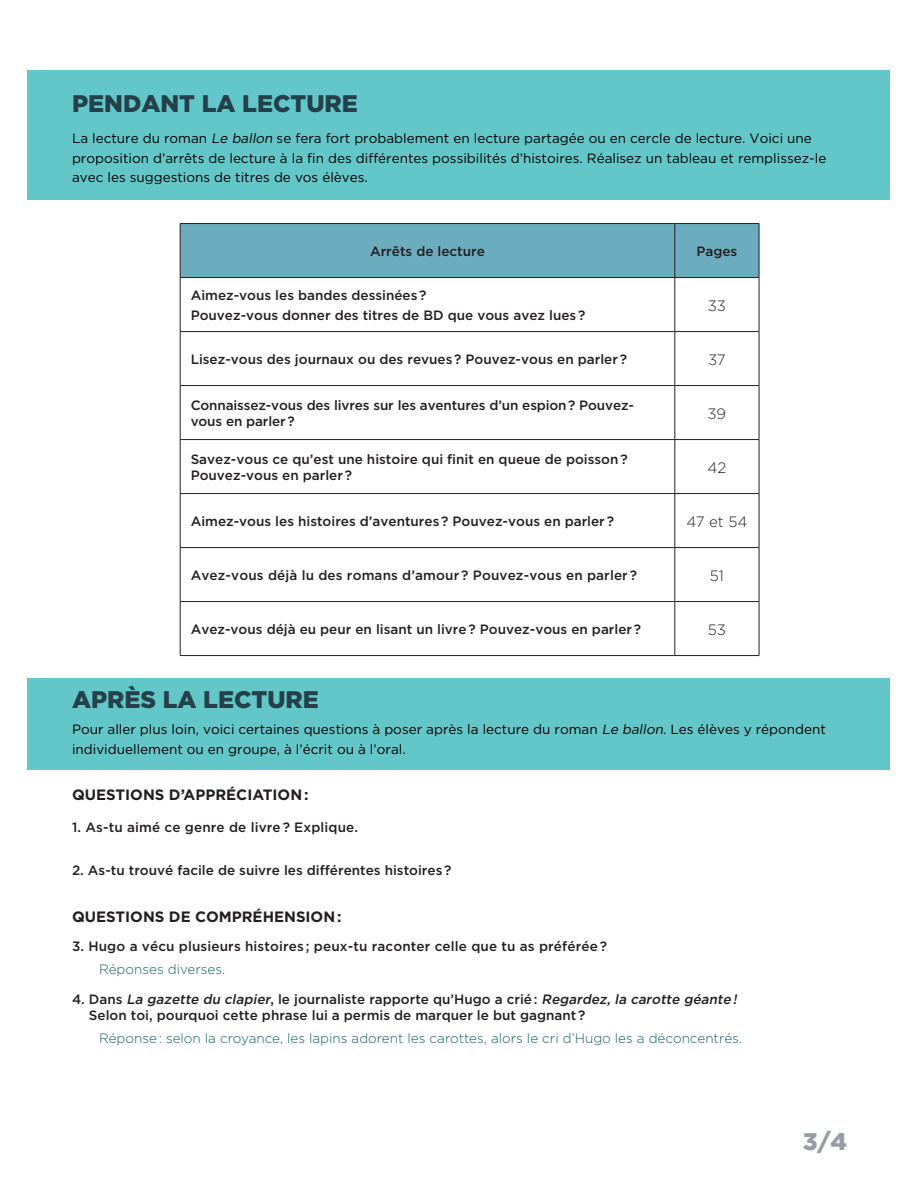
<style>
.page{position:relative;width:918px;height:1188px;background:#fff}
.page>*{position:absolute;margin:0;border:0;box-sizing:border-box;transform-origin:0 0}
.AvantLaLecture__VERT{font:900 24px "Gotham";color:#24414b}
.Questions__Mauve3{font:900 24px "Gotham";color:#24414b}
.t1{font:900 24px "Gotham";color:#979da4}
.EnLienAvec{font:700 15px "Gotham";color:#231f20}
.t2{font:300 15px "Gotham";color:#231f20}
.Questions{font:500 13.5px/16.2px "Gotham";color:#231f20}
.Questions__Mauve3-2{font:13.5px/19.5px "Gotham";color:#000}
.Réponses{font:300 13.5px "Gotham";color:#166264}
.s1{font-style:italic}
</style>
<div class="page">
<div style="left:28px;top:70px;width:862px;height:130px;background:#63c7c9"></div>
<div style="left:28px;top:678px;width:862px;height:92px;background:#63c7c9"></div>
<div style="left:181px;top:224px;width:578px;height:53px;background:#6cacbf"></div>
<hr style="left:675px;top:278px;width:1px;height:53px;background:#231f20">
<hr style="left:675px;top:332px;width:1px;height:53px;background:#231f20">
<hr style="left:180px;top:385px;width:495px;height:1px;background:#231f20">
<hr style="left:675px;top:385px;width:84px;height:1px;background:#231f20">
<hr style="left:675px;top:386px;width:1px;height:53px;background:#231f20">
<hr style="left:180px;top:439px;width:495px;height:1px;background:#231f20">
<hr style="left:675px;top:439px;width:84px;height:1px;background:#231f20">
<hr style="left:675px;top:440px;width:1px;height:53px;background:#231f20">
<hr style="left:180px;top:493px;width:495px;height:1px;background:#231f20">
<hr style="left:675px;top:493px;width:84px;height:1px;background:#231f20">
<hr style="left:675px;top:494px;width:1px;height:53px;background:#231f20">
<hr style="left:180px;top:547px;width:495px;height:1px;background:#231f20">
<hr style="left:675px;top:547px;width:84px;height:1px;background:#231f20">
<hr style="left:675px;top:548px;width:1px;height:53px;background:#231f20">
<hr style="left:180px;top:601px;width:495px;height:1px;background:#231f20">
<hr style="left:675px;top:601px;width:84px;height:1px;background:#231f20">
<hr style="left:675px;top:602px;width:1px;height:53px;background:#231f20">
<hr style="left:180px;top:655px;width:495px;height:1px;background:#231f20">
<hr style="left:675px;top:655px;width:84px;height:1px;background:#231f20">
<hr style="left:180px;top:331px;width:495px;height:1px;background:#231f20">
<hr style="left:675px;top:331px;width:84px;height:1px;background:#231f20">
<hr style="left:180px;top:278px;width:1px;height:53px;background:#231f20">
<hr style="left:759px;top:278px;width:1px;height:53px;background:#231f20">
<hr style="left:180px;top:332px;width:1px;height:53px;background:#231f20">
<hr style="left:759px;top:332px;width:1px;height:53px;background:#231f20">
<hr style="left:180px;top:386px;width:1px;height:53px;background:#231f20">
<hr style="left:759px;top:386px;width:1px;height:53px;background:#231f20">
<hr style="left:180px;top:440px;width:1px;height:53px;background:#231f20">
<hr style="left:759px;top:440px;width:1px;height:53px;background:#231f20">
<hr style="left:180px;top:494px;width:1px;height:53px;background:#231f20">
<hr style="left:759px;top:494px;width:1px;height:53px;background:#231f20">
<hr style="left:180px;top:548px;width:1px;height:53px;background:#231f20">
<hr style="left:759px;top:548px;width:1px;height:53px;background:#231f20">
<hr style="left:180px;top:602px;width:1px;height:53px;background:#231f20">
<hr style="left:759px;top:602px;width:1px;height:53px;background:#231f20">
<hr style="left:180px;top:223px;width:495px;height:1px;background:#231f20">
<hr style="left:180px;top:224px;width:1px;height:53px;background:#231f20">
<hr style="left:180px;top:277px;width:495px;height:1px;background:#231f20">
<hr style="left:675px;top:223px;width:84px;height:1px;background:#231f20">
<hr style="left:675px;top:224px;width:1px;height:53px;background:#231f20">
<hr style="left:759px;top:224px;width:1px;height:53px;background:#231f20">
<hr style="left:675px;top:277px;width:84px;height:1px;background:#231f20">
<p class="AvantLaLecture__VERT" style="left:72px;top:90px;width:287px">PENDANT LA LECTURE</p>
<p class="Questions__Mauve3-2" style="left:72px;top:128px;width:756px">La lecture du roman <span class="s1">Le ballon</span> se fera fort probablement en lecture partagée ou en cercle de lecture. Voici une proposition d’arrêts de lecture à la fin des différentes possibilités d’histoires. Réalisez un tableau et remplissez-le avec les suggestions de titres de vos élèves.</p>
<p class="Questions" style="left:370px;top:243px;width:116px">Arrêts de lecture</p>
<p class="Questions" style="left:696px;top:243px;width:42px">Pages</p>
<p class="Questions" style="left:191px;top:287px;width:237px">Aimez-vous les bandes dessinées ?</p>
<p class="Questions" style="left:191px;top:307px;width:396px">Pouvez-vous donner des titres de BD que vous avez lues ?</p>
<p class="t2" style="left:708px;top:297px;width:20px">33</p>
<p class="Questions" style="left:191px;top:351px;width:438px">Lisez-vous des journaux ou des revues ? Pouvez-vous en parler ?</p>
<p class="t2" style="left:708px;top:351px;width:19px">37</p>
<p class="Questions" style="left:191px;top:397px;width:445px">Connaissez-vous des livres sur les aventures d’un espion ? Pouvez&shy;vous en parler ?</p>
<p class="t2" style="left:708px;top:405px;width:20px">39</p>
<p class="Questions" style="left:191px;top:451px;width:438px">Savez-vous ce qu’est une histoire qui finit en queue de poisson ?<br>Pouvez-vous en parler ?</p>
<p class="t2" style="left:708px;top:459px;width:20px">42</p>
<p class="Questions" style="left:191px;top:513px;width:425px">Aimez-vous les histoires d’aventures ? Pouvez-vous en parler ?</p>
<p class="t2" style="left:686px;top:513px;width:62px">47 et 54</p>
<p class="Questions" style="left:191px;top:567px;width:448px">Avez-vous déjà lu des romans d’amour ? Pouvez-vous en parler ?</p>
<p class="t2" style="left:710px;top:567px;width:16px">51</p>
<p class="Questions" style="left:191px;top:621px;width:452px">Avez-vous déjà eu peur en lisant un livre ? Pouvez-vous en parler ?</p>
<p class="t2" style="left:708px;top:621px;width:20px">53</p>
<p class="Questions__Mauve3" style="left:72px;top:686px;width:248px">APRÈS LA LECTURE</p>
<p class="Questions__Mauve3-2" style="left:72px;top:720px;width:755px">Pour aller plus loin, voici certaines questions à poser après la lecture du roman <span class="s1">Le ballon</span>. Les élèves y répondent individuellement ou en groupe, à l’écrit ou à l’oral.</p>
<p class="EnLienAvec" style="left:72px;top:785px;width:238px">QUESTIONS D’APPRÉCIATION :</p>
<p class="Questions" style="left:72px;top:819px;width:288px">1. As-tu aimé ce genre de livre ? Explique.</p>
<p class="Questions" style="left:72px;top:862px;width:381px">2. As-tu trouvé facile de suivre les différentes histoires ?</p>
<p class="EnLienAvec" style="left:72px;top:906px;width:271px">QUESTIONS DE COMPRÉHENSION :</p>
<p class="Questions" style="left:72px;top:938px;width:537px">3. Hugo a vécu plusieurs histoires ; peux-tu raconter celle que tu as préférée ?</p>
<p class="Réponses" style="left:99px;top:962px;width:128px">Réponses diverses.</p>
<p class="Questions" style="left:89px;top:991px;width:652px;text-indent:-17px">4 . D a n s <span class="s1">La gazette du clapier</span>, l e j o u r n a l i s t e ra p p o rt e q u ’ H u g o a c r i é : <span class="s1">Regardez, la carotte géante !<br></span>Selon toi, pourquoi cette phrase lui a permis de marquer le but gagnant ?</p>
<p class="Réponses" style="left:99px;top:1031px;width:645px">Réponse: selon la croyance, les lapins adorent les carottes, alors le cri d’Hugo les a déconcentrés.</p>
<h1 class="t1" style="left:803px;top:1128px;width:46px">3/4</h1>
</div>
